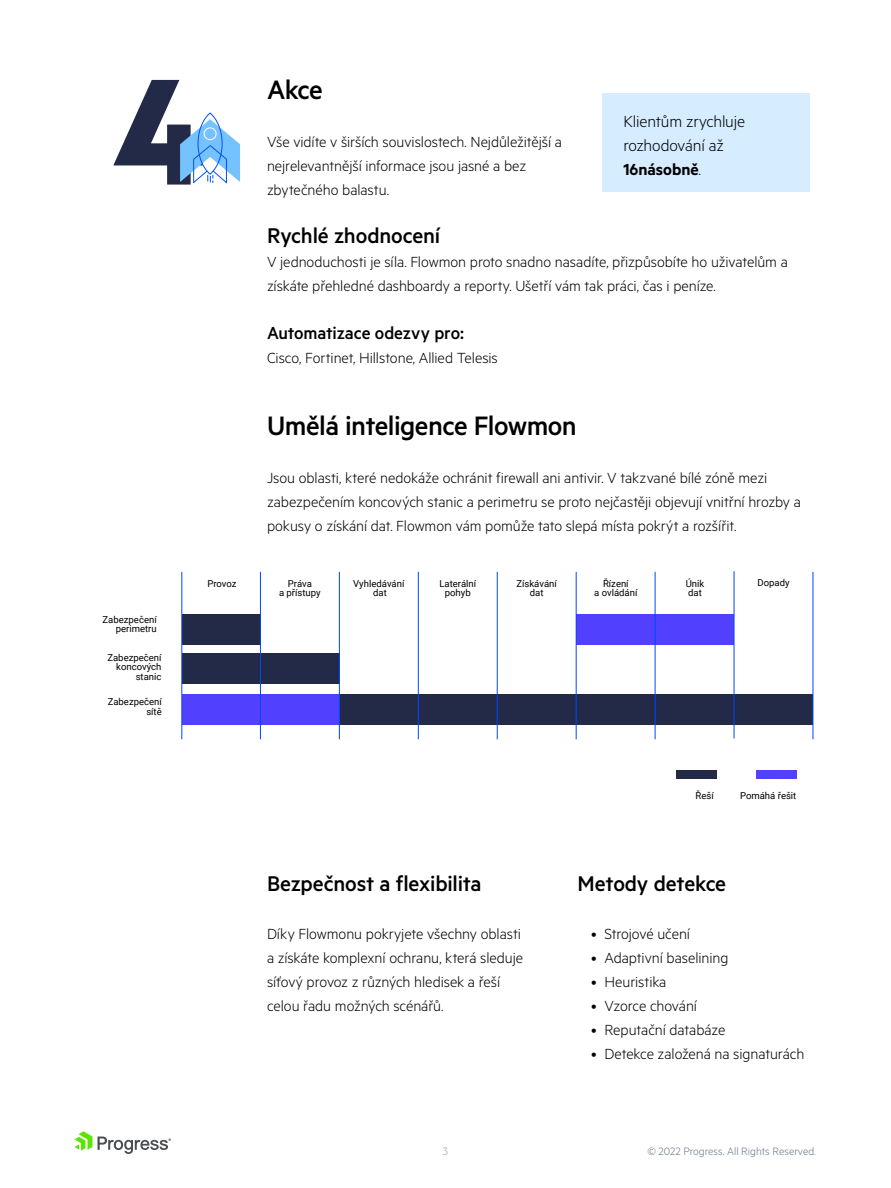
<style>
.page{position:relative;width:891px;height:1188px;background:#fff}
.page>*{position:absolute;margin:0;border:0;box-sizing:border-box;transform-origin:0 0}
.t1{font:700 170.4px "Metric";color:#232a47}
.t2{font:500 30px "Metric";letter-spacing:-.015em;color:#000}
.t3{font:500 24px "Metric";letter-spacing:-.005em;color:#000}
.t4{font:500 19.5px "Metric";letter-spacing:-.01em;color:#000}
.t5{font:300 18px/24px "Metric";letter-spacing:-.01em;color:#000}
.t6{font:300 16.5px/24px "Metric";letter-spacing:-.005em;color:#000}
.t7{font:300 12px "Metric";color:#6c7589}
.t8{font:300 12px "Metric";color:#989eac}
.t9{font:9.6px/9.6px "Roboto";color:#000;text-align:center}
.s1{font-weight:600}
</style>
<div class="page">
<svg style="left:74px;top:1131px;width:97px;height:23px"></svg>
<div style="left:576px;top:614px;width:158px;height:30px;background:#5141ff"></div>
<div style="left:182px;top:614px;width:78px;height:30px;background:#232a47"></div>
<div style="left:182px;top:654px;width:158px;height:30px;background:#232a47"></div>
<div style="left:182px;top:694px;width:631px;height:31px;background:#232a47"></div>
<div style="left:182px;top:694px;width:158px;height:31px;background:#5141ff"></div>
<hr style="left:260px;top:572px;width:1px;height:167px;background:#0047ff">
<hr style="left:182px;top:572px;width:1px;height:167px;background:#0047ff">
<hr style="left:339px;top:572px;width:1px;height:167px;background:#0047ff">
<hr style="left:418px;top:572px;width:1px;height:167px;background:#0047ff">
<hr style="left:497px;top:572px;width:1px;height:167px;background:#0047ff">
<hr style="left:576px;top:572px;width:1px;height:167px;background:#0047ff">
<hr style="left:655px;top:572px;width:1px;height:167px;background:#0047ff">
<hr style="left:734px;top:571px;width:1px;height:167px;background:#0047ff">
<hr style="left:813px;top:572px;width:1px;height:167px;background:#0047ff">
<div style="left:676px;top:770px;width:41px;height:9px;background:#232a47"></div>
<div style="left:756px;top:770px;width:40px;height:9px;background:#5141ff"></div>
<div style="left:198px;top:113px;width:24px;height:61px;border:1px solid #0050ff;border-radius:50%"></div>
<svg style="left:180px;top:119px;width:60px;height:65px"></svg>
<div style="left:602px;top:93px;width:208px;height:99px;background:#d6ecff"></div>
<h1 class="t1" style="left:112px;top:27px;width:94px">4</h1>
<h2 class="t2" style="left:267px;top:72px;width:57px">Akce</h2>
<p class="t6" style="left:267px;top:129px;width:296px">Vše vidíte v širších souvislostech. Nejdůležitější a nejrelevantnější informace jsou jasné a bez zbytečného balastu.</p>
<h3 class="t3" style="left:267px;top:222px;width:175px">Rychlé zhodnocení</h3>
<p class="t6" style="left:267px;top:249px;width:522px">V jednoduchosti je síla. Flowmon proto snadno nasadíte, přizpůsobíte ho uživatelům a získáte přehledné dashboardy a reporty. Ušetří vám tak práci, čas i peníze.</p>
<p class="t4" style="left:267px;top:322px;width:198px">Automatizace odezvy pro:</p>
<p class="t6" style="left:267px;top:345px;width:232px">Cisco, Fortinet, Hillstone, Allied Telesis</p>
<p class="t5" style="left:623px;top:109px;width:123px">Klientům zrychluje rozhodování až<br><span class="s1">16násobně</span>.</p>
<h2 class="t2" style="left:267px;top:408px;width:311px">Umělá inteligence Flowmon</h2>
<p class="t6" style="left:267px;top:465px;width:535px">Jsou oblasti, které nedokáže ochránit firewall ani antivir. V takzvané bílé zóně mezi zabezpečením koncových stanic a perimetru se proto nejčastěji objevují vnitřní hrozby a pokusy o získání dat. Flowmon vám pomůže tato slepá místa pokrýt a rozšířit.</p>
<p class="t9" style="left:103px;top:614px;width:56px;text-align:right">Zabezpečení perimetru</p>
<p class="t9" style="left:107px;top:652px;width:56px;text-align:right">Zabezpečení koncových stanic</p>
<p class="t9" style="left:108px;top:697px;width:56px;text-align:right">Zabezpečení sítě</p>
<p class="t9" style="left:207px;top:578px;width:31px">Provoz</p>
<p class="t9" style="left:279px;top:578px;width:43px">Práva<br>a přístupy</p>
<p class="t9" style="left:353px;top:578px;width:53px">Vyhledávání dat</p>
<p class="t9" style="left:439px;top:578px;width:38px">Laterální pohyb</p>
<p class="t9" style="left:517px;top:578px;width:42px">Získávání dat</p>
<p class="t9" style="left:594px;top:578px;width:45px">Řízení<br>a ovládání</p>
<p class="t9" style="left:686px;top:578px;width:20px;text-align:left">Únik dat</p>
<p class="t9" style="left:757px;top:577px;width:34px">Dopady</p>
<h3 class="t3" style="left:267px;top:870px;width:216px">Bezpečnost a flexibilita</h3>
<p class="t6" style="left:267px;top:921px;width:258px">Díky Flowmonu pokryjete všechny oblasti a získáte komplexní ochranu, která sleduje síťový provoz z různých hledisek a řeší celou řadu možných scénářů.</p>
<p class="t9" style="left:696px;top:791px;width:20px">Řeší</p>
<p class="t9" style="left:740px;top:791px;width:58px">Pomáhá řešit</p>
<h3 class="t3" style="left:578px;top:870px;width:150px">Metody detekce</h3>
<p class="t6" style="left:591px;top:921px;width:101px">• Strojové učení</p>
<p class="t6" style="left:591px;top:945px;width:139px">• Adaptivní baselining</p>
<p class="t6" style="left:591px;top:969px;width:77px">• Heuristika</p>
<p class="t6" style="left:591px;top:993px;width:108px">• Vzorce chování</p>
<p class="t6" style="left:591px;top:1017px;width:136px">• Reputační databáze</p>
<p class="t6" style="left:591px;top:1041px;width:215px">• Detekce založená na signaturách</p>
<p class="t8" style="left:443px;top:1144px;width:7px">3</p>
<p class="t7" style="left:647px;top:1144px;width:170px">© 2022 Progress. All Rights Reserved.</p>
</div>
